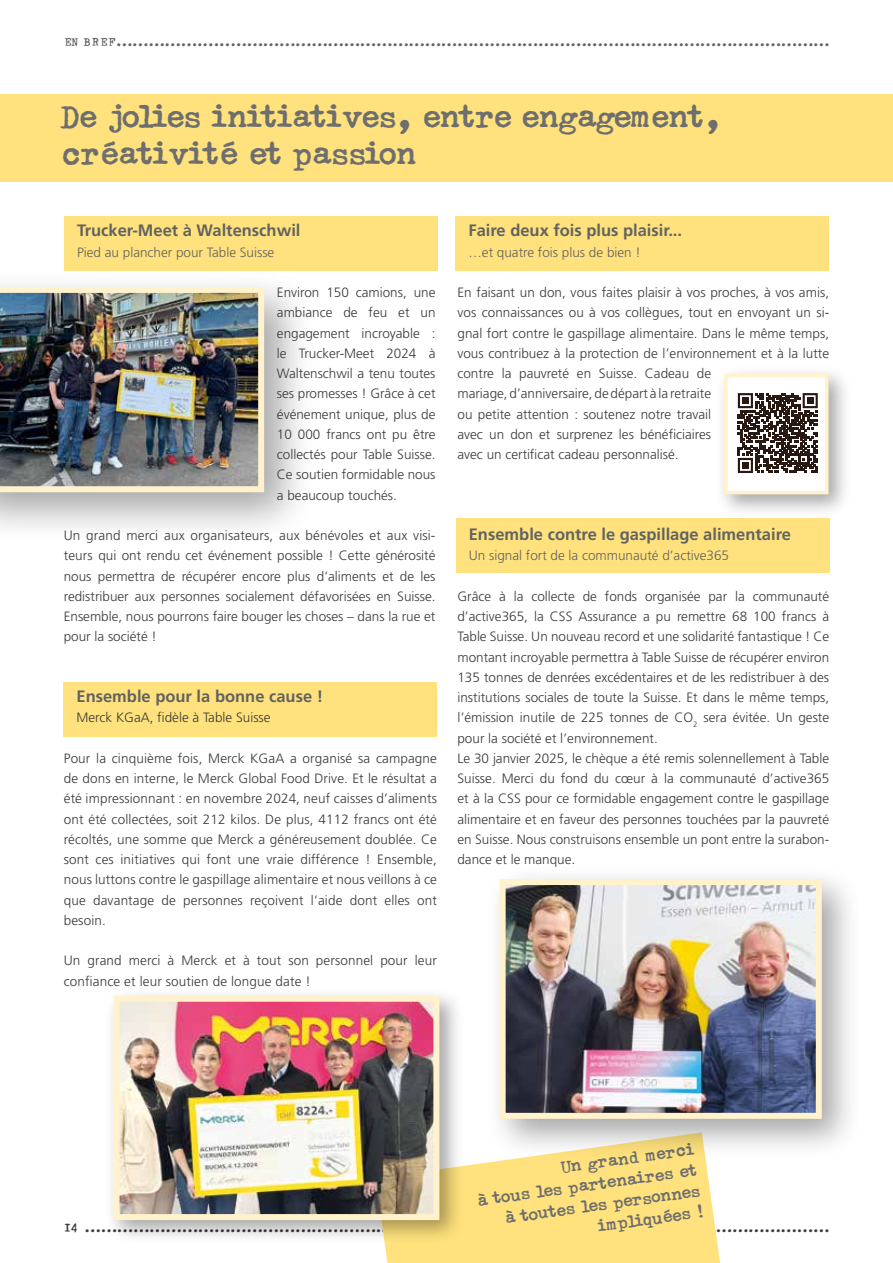
<style>
.page{position:relative;width:893px;height:1263px;background:#fff}
.page>*{position:absolute;margin:0;border:0;box-sizing:border-box;transform-origin:0 0}
.t1{font:48px/37.5px "Linotype Typo American";letter-spacing:-.07em;color:#6e6e6e}
.t2{font:25.5px/21px "Linotype Typo American";color:#6e6e6e;text-align:right}
.t3{font:700 16.5px "Frutiger LT Pro";color:#626261}
.t4{font:16.5px "Linotype Typo American";color:#626261}
.t5{font:16.5px "Linotype Typo American";color:#3a3a39}
.t6{font:300 13.5px/20.2px "Frutiger LT Pro";color:#3a3a39}
.t7{font:300 13.5px "Frutiger LT Pro";color:#626261}
</style>
<div class="page">
<div style="left:384px;top:1160px;width:336px;height:103px;background:#ffe27d"></div>
<div style="left:0;top:94px;width:893px;height:88px;background:#ffe27d"></div>
<div style="left:64px;top:216px;width:373px;height:55px;background:#ffe27d"></div>
<div style="left:0;top:268px;width:316px;height:277px;background:#000;opacity:.35"></div>
<img style="left:0;top:287px;width:264px;height:205px">
<div style="left:105px;top:987px;width:359px;height:257px;background:#000;opacity:.35"></div>
<img style="left:120px;top:1003px;width:312px;height:210px">
<div style="left:113px;top:996px;width:326px;height:224px;border:6px solid #fff2cd"></div>
<div style="left:64px;top:682px;width:373px;height:54px;background:#ffe27d"></div>
<div style="left:456px;top:518px;width:373px;height:54px;background:#ffe27d"></div>
<div style="left:456px;top:216px;width:373px;height:55px;background:#ffe27d"></div>
<div style="left:485px;top:864px;width:378px;height:296px;background:#000;opacity:.35"></div>
<img style="left:507px;top:886px;width:308px;height:226px">
<div style="left:500px;top:879px;width:322px;height:240px;border:6px solid #fff2cd"></div>
<div style="left:716px;top:365px;width:136px;height:153px;background:#000;opacity:.35"></div>
<div style="left:726px;top:376px;width:101px;height:116px;background:#fff"></div>
<svg style="left:738px;top:393px;width:80px;height:80px"></svg>
<div style="left:742px;top:397px;width:7px;height:7px;background:#281a13"></div>
<div style="left:807px;top:397px;width:6px;height:7px;background:#281a13"></div>
<div style="left:742px;top:462px;width:7px;height:7px;background:#281a13"></div>
<div style="left:724px;top:374px;width:104px;height:120px;border:4px solid #fff2cd"></div>
<p class="t4" style="left:64px;top:34px;width:767px">EN BREF……………......…………………………………………………………………………………………………</p>
<h1 class="t1" style="left:61px;top:98px;width:664px">De jolies initiatives, entre engagement, créativité et passion</h1>
<p class="t3" style="left:77px;top:221px;width:225px">Trucker-Meet à Waltenschwil</p>
<p class="t7" style="left:77px;top:244px;width:199px">Pied au plancher pour Table Suisse</p>
<p class="t6" style="left:277px;top:282px;width:160px;text-align:justify">Environ 150 camions, une ambiance de feu et un engagement incroyable : le Trucker-Meet 2024 à Waltenschwil a tenu toutes ses promesses ! Grâce à cet événement unique, plus de 10 000 francs ont pu être collectés pour Table Suisse.<br>Ce soutien formidable nous a beaucoup touchés.</p>
<p class="t6" style="left:64px;top:525px;width:373px;text-align:justify">Un grand merci aux organisateurs, aux bénévoles et aux visi&shy;teurs qui ont rendu cet événement possible ! Cette générosité nous permettra de récupérer encore plus d’aliments et de les redistribuer aux personnes socialement défavorisées en Suisse.<br>Ensemble, nous pourrons faire bouger les choses – dans la rue et pour la société !</p>
<p class="t3" style="left:77px;top:686px;width:248px">Ensemble pour la bonne cause !</p>
<p class="t6" style="left:77px;top:708px;width:196px">Merck KGaA, fidèle à Table Suisse</p>
<p class="t6" style="left:64px;top:748px;width:375px;text-align:justify">Pour la cinquième fois, Merck KGaA a organisé sa campagne de dons en interne, le Merck Global Food Drive. Et le résultat a été impressionnant : en novembre 2024, neuf caisses d’aliments ont été collectées, soit 212 kilos. De plus, 4112 francs ont été récoltés, une somme que Merck a généreusement doublée. Ce sont ces initiatives qui font une vraie différence ! Ensemble, nous luttons contre le gaspillage alimentaire et nous veillons à ce que davantage de personnes reçoivent l’aide dont elles ont besoin.</p>
<p class="t6" style="left:64px;top:951px;width:375px">Un grand merci à Merck et à tout son personnel pour leur confiance et leur soutien de longue date !</p>
<p class="t3" style="left:468px;top:221px;width:215px">Faire deux fois plus plaisir...</p>
<p class="t7" style="left:468px;top:244px;width:174px">…et quatre fois plus de bien !</p>
<p class="t6" style="left:457px;top:282px;width:373px">En faisant un don, vous faites plaisir à vos proches, à vos amis, vos connaissances ou à vos collègues, tout en envoyant un si&shy;gnal fort contre le gaspillage alimentaire. Dans le même temps, vous contribuez à la protection de l’environnement et à la lutte contre la pauvreté en Suisse. Cadeau de<br>mariage, d’anniversaire, de départ à la retraite<br>ou petite attention : soutenez notre travail<br>avec un don et surprenez les bénéficiaires<br>avec un certificat cadeau personnalisé.</p>
<p class="t3" style="left:469px;top:524px;width:324px">Ensemble contre le gaspillage alimentaire</p>
<p class="t7" style="left:469px;top:548px;width:262px">Un signal fort de la communauté d’active365</p>
<p class="t6" style="left:457px;top:586px;width:373px">Grâce à la collecte de fonds organisée par la communauté d’active365, la CSS Assurance a pu remettre 68 100 francs à Table Suisse. Un nouveau record et une solidarité fantastique ! Ce montant incroyable permettra à Table Suisse de récupérer environ 135 tonnes de denrées excédentaires et de les redistribuer à des institutions sociales de toute la Suisse. Et dans le même temps, l’émission inutile de 225 tonnes de CO<sub>2</sub> sera évitée. Un geste pour la société et l’environnement.<br>Le 30 janvier 2025, le chèque a été remis solennellement à Table Suisse. Merci du fond du cœur à la communauté d’active365 et à la CSS pour ce formidable engagement contre le gaspillage alimentaire et en faveur des personnes touchées par la pauvreté en Suisse. Nous construisons ensemble un pont entre la surabon&shy;dance et le manque.</p>
<h2 class="t2" style="left:472px;top:1169px;width:225px;rotate:-8deg">Un grand merci<br>à tous les partenaires et à toutes les personnes impliquées !</h2>
<p class="t5" style="left:64px;top:1220px;width:767px">14 …………………………………………………………………………………………………………………………</p>
</div>
